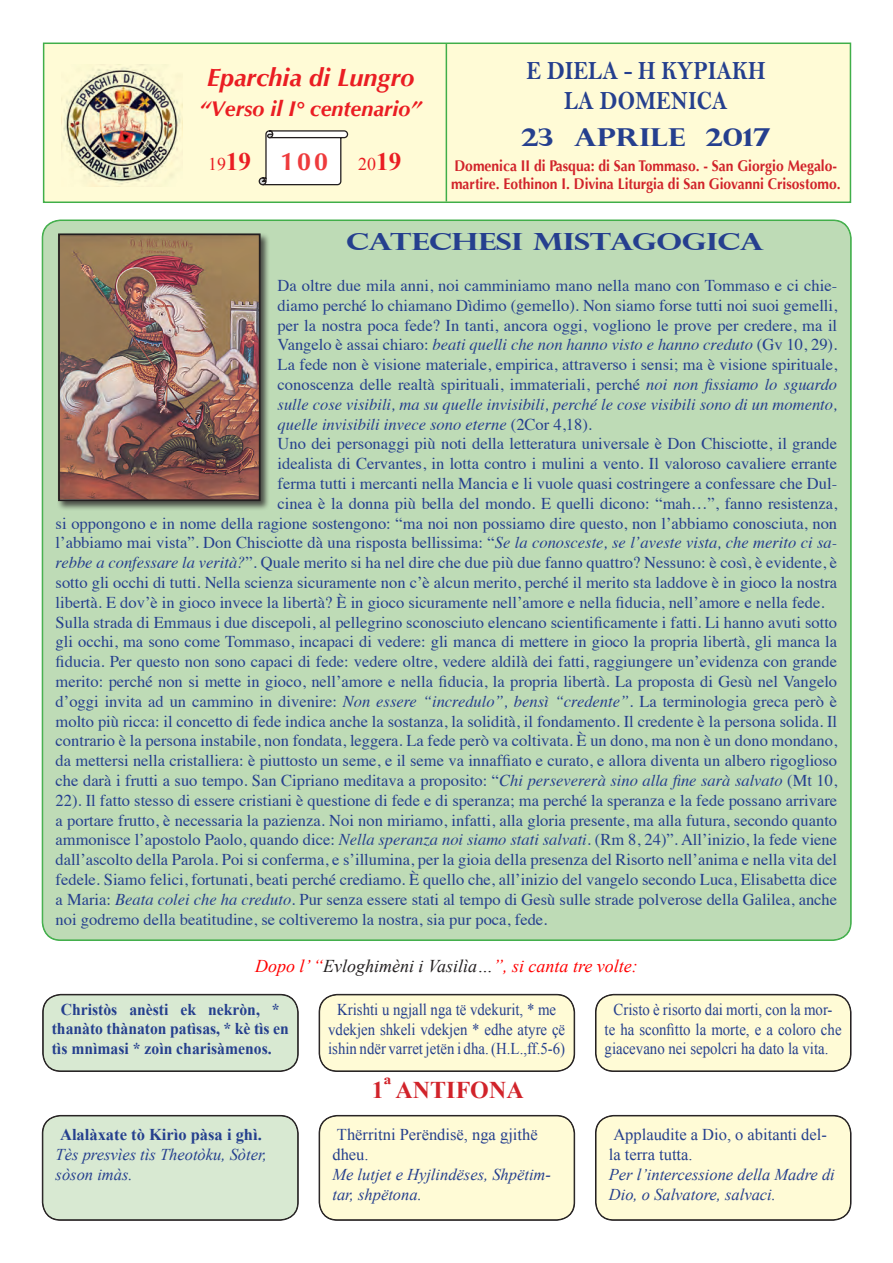
<style>
.page{position:relative;width:893px;height:1263px;background:#fff}
.page>*{position:absolute;margin:0;border:0;box-sizing:border-box;transform-origin:0 0}
.t1{font:26.4px "Bell MT Bold";color:#253f8e;scale:.85 1}
.t2{font:italic 700 25.2px "Optima";color:#ea1d23}
.t3{font:700 25.2px "Times New Roman";color:#ea1d23}
.t4{font:700 25.05px "Optima";color:#ee3b3d}
.Body_Text_Indent{font:700 24.75px "Perpetua Titling";color:#253f8e;scale:1.2 1}
.Normale{font:700 24px "Times New Roman";color:#d1232a}
.No_Spacing{font:700 23.7px "Perpetua Titling";letter-spacing:-.01em;color:#253f8e;scale:1.32 1}
.t5{font:italic 700 21.6px "Optima";color:#ea1d23}
.Normal_wrd_5{font:italic 18px "Times New Roman";color:#f00}
.t6{font:17.85px "Times New Roman";color:#ea1d23}
.Normal_wrd_5-2{font:16.5px/19.8px "Times";color:#253f8e;text-align:justify}
.Normal_wrd_5-3{font:16.5px/19.8px "Times New Roman";color:#253f8e;text-align:center;scale:.9 1}
.Normal_wrd_5-4{font:italic 16.5px/19.8px "Times New Roman";color:#253f8e}
.Normal_wrd_5-5{font:700 16.5px/19.8px "Times New Roman";color:#253f8e;scale:.95 1}
.Normal_wrd_5-6{font:16.5px/19.8px "Times New Roman";color:#253f8e}
.Normal_wrd_5-7{font:700 16.5px "Times New Roman";color:#253f8e}
.Normal_wrd_5-8{font:700 15.45px/18.6px "Optima";color:#d1232a;scale:.9 1}
.s1{font-weight:700;font-size:25.2px}
.s2{font-style:italic}
.s3{color:#231f20}
</style>
<div class="page">
<div style="left:43px;top:220px;width:808px;height:720px;background:#bedbb6;border-radius:18px"></div>
<div style="left:43px;top:1115px;width:255px;height:105px;background:#d8e9d2;border-radius:18px"></div>
<div style="left:43px;top:1116px;width:255px;height:104px;border:1px solid #231f20;border-radius:18px"></div>
<div style="left:319px;top:1115px;width:255px;height:105px;background:#fffbd6;border-radius:18px"></div>
<div style="left:320px;top:1116px;width:254px;height:104px;border:1px solid #231f20;border-radius:18px"></div>
<div style="left:596px;top:1115px;width:255px;height:105px;background:#fffbd6;border-radius:18px"></div>
<div style="left:596px;top:1116px;width:255px;height:104px;border:1px solid #231f20;border-radius:18px"></div>
<div style="left:43px;top:43px;width:808px;height:160px;background:#fffbd6;border:2px solid #40ae49"></div>
<img style="left:61px;top:65px;width:122px;height:121px">
<svg style="left:258px;top:130px;width:91px;height:56px;background:#e9e8e2"></svg>
<hr style="left:446px;top:44px;width:1px;height:157px;background:#40ae49">
<div style="left:57px;top:232px;width:213px;height:279px;background:#231f20;opacity:.75"></div>
<img style="left:61px;top:236px;width:197px;height:262px">
<div style="left:58px;top:233px;width:203px;height:268px;border:2px solid #231f20"></div>
<div style="left:43px;top:994px;width:255px;height:77px;background:#d8e9d2;border-radius:18px"></div>
<div style="left:43px;top:995px;width:255px;height:76px;border:1px solid #231f20;border-radius:18px"></div>
<div style="left:319px;top:994px;width:255px;height:77px;background:#fffbd6;border-radius:18px"></div>
<div style="left:320px;top:995px;width:254px;height:76px;border:1px solid #231f20;border-radius:18px"></div>
<div style="left:596px;top:994px;width:255px;height:77px;background:#fffbd6;border-radius:18px"></div>
<div style="left:596px;top:995px;width:255px;height:76px;border:1px solid #231f20;border-radius:18px"></div>
<p class="t1" style="left:526px;top:55px;width:283px">E DIELA - H KYPIAKH</p>
<p class="t2" style="left:207px;top:62px;width:209px">Eparchia di Lungro</p>
<p class="t5" style="left:200px;top:96px;width:223px">“Verso il I° centenario”</p>
<p class="t1" style="left:564px;top:85px;width:193px">LA DOMENICA</p>
<p class="t6" style="left:208px;top:152px;width:45px">19<span class="s1">19</span></p>
<p class="t6" style="left:358px;top:152px;width:19px">20</p>
<p class="t4" style="left:280px;top:147px;width:49px">100</p>
<p class="t3" style="left:376px;top:144px;width:27px">19</p>
<p class="Body_Text_Indent" style="left:521px;top:121px;width:209px">23 APRILE 2017</p>
<p class="Normal_wrd_5-8" style="left:451px;top:156px;width:434px">Domenica II di Pasqua: di San Tommaso. - San Giorgio Megalo&shy;martire. Eothinon I. Divina Liturgia di San Giovanni Crisostomo.</p>
<p class="No_Spacing" style="left:346px;top:227px;width:318px">CATECHESI MISTAGOGICA</p>
<p class="Normal_wrd_5-2" style="left:278px;top:274px;width:561px">Da oltre due mila anni, noi camminiamo mano nella mano con Tommaso e ci chie&shy;diamo perché lo chiamano Dìdimo (gemello). Non siamo forse tutti noi suoi gemelli, per la nostra poca fede? In tanti, ancora oggi, vogliono le prove per credere, ma il Vangelo è assai chiaro: <span class="s2">beati quelli che non hanno visto e hanno creduto</span> (Gv 10, 29).<br>La fede non è visione materiale, empirica, attraverso i sensi; ma è visione spirituale, conoscenza delle realtà spirituali, immateriali, perché <span class="s2">noi non fissiamo lo sguardo sulle cose visibili, ma su quelle invisibili, perché le cose visibili sono di un momento, quelle invisibili invece sono eterne</span> (2Cor 4,18).</p>
<p class="Normal_wrd_5-2" style="left:278px;top:432px;width:561px">Uno dei personaggi più noti della letteratura universale è Don Chisciotte, il grande</p>
<p class="Normal_wrd_5-2" style="left:278px;top:452px;width:561px">idealista di Cervantes, in lotta contro i mulini a vento. Il valoroso cavaliere errante</p>
<p class="Normal_wrd_5-2" style="left:278px;top:472px;width:561px">ferma tutti i mercanti nella Mancia e li vuole quasi costringere a confessare che Dul-</p>
<p class="Normal_wrd_5-2" style="left:278px;top:492px;width:561px">cinea è la donna più bella del mondo. E quelli dicono: “mah…”, fanno resistenza,</p>
<p class="Normal_wrd_5-2" style="left:56px;top:512px;width:783px">si oppongono e in nome della ragione sostengono: “ma noi non possiamo dire questo, non l’abbiamo conosciuta, non</p>
<p class="Normal_wrd_5-2" style="left:56px;top:531px;width:783px">l’abbiamo mai vista”. Don Chisciotte dà una risposta bellissima: “<span class="s2">Se la conosceste, se l’aveste vista, che merito ci sa-</span></p>
<p class="Normal_wrd_5-2" style="left:56px;top:551px;width:783px"><span class="s2">rebbe a confessare la verità?</span>”. Quale merito si ha nel dire che due più due fanno quattro? Nessuno: è così, è evidente, è</p>
<p class="Normal_wrd_5-2" style="left:56px;top:571px;width:783px">sotto gli occhi di tutti. Nella scienza sicuramente non c’è alcun merito, perché il merito sta laddove è in gioco la nostra</p>
<p class="Normal_wrd_5-2" style="left:56px;top:591px;width:770px">libertà. E dov’è in gioco invece la libertà? È in gioco sicuramente nell’amore e nella fiducia, nell’amore e nella fede.</p>
<p class="Normal_wrd_5-2" style="left:56px;top:611px;width:783px">Sulla strada di Emmaus i due discepoli, al pellegrino sconosciuto elencano scientificamente i fatti. Li hanno avuti sotto gli occhi, ma sono come Tommaso, incapaci di vedere: gli manca di mettere in gioco la propria libertà, gli manca la fiducia. Per questo non sono capaci di fede: vedere oltre, vedere aldilà dei fatti, raggiungere un’evidenza con grande merito: perché non si mette in gioco, nell’amore e nella fiducia, la propria libertà. La proposta di Gesù nel Vangelo d’oggi invita ad un cammino in divenire: <span class="s2">Non essere “incredulo”, bensì “credente”</span>. La terminologia greca però è molto più ricca: il concetto di fede indica anche la sostanza, la solidità, il fondamento. Il credente è la persona solida. Il contrario è la persona instabile, non fondata, leggera. La fede però va coltivata. È un dono, ma non è un dono mondano, da mettersi nella cristalliera: è piuttosto un seme, e il seme va innaffiato e curato, e allora diventa un albero rigoglioso che darà i frutti a suo tempo. San Cipriano meditava a proposito: “<span class="s2">Chi persevererà sino alla fine sarà salvato</span> (Mt 10, 22). Il fatto stesso di essere cristiani è questione di fede e di speranza; ma perché la speranza e la fede possano arrivare a portare frutto, è necessaria la pazienza. Noi non miriamo, infatti, alla gloria presente, ma alla futura, secondo quanto ammonisce l’apostolo Paolo, quando dice: <span class="s2">Nella speranza noi siamo stati salvati</span>. (Rm 8, 24)”. All’inizio, la fede viene dall’ascolto della Parola. Poi si conferma, e s’illumina, per la gioia della presenza del Risorto nell’anima e nella vita del fedele. Siamo felici, fortunati, beati perché crediamo. È quello che, all’inizio del vangelo secondo Luca, Elisabetta dice a Maria: <span class="s2">Beata colei che ha creduto</span>. Pur senza essere stati al tempo di Gesù sulle strade polverose della Galilea, anche noi godremo della beatitudine, se coltiveremo la nostra, sia pur poca, fede.</p>
<p class="Normal_wrd_5" style="left:255px;top:954px;width:384px">Dopo l’ “<span class="s3">Evloghimèni i Vasilìa…</span>”, si canta tre volte:</p>
<p class="Normal_wrd_5-5" style="left:52px;top:999px;width:251px;text-indent:9px">Christòs anèsti ek nekròn, * thanàto thànaton patìsas, * kè tìs en tìs mnìmasi * zoìn charisàmenos.</p>
<p class="Normal_wrd_5-3" style="left:328px;top:999px;width:265px">Krishti u ngjall nga të vdekurit, * me vdekjen shkeli vdekjen * edhe atyre çë ishin ndër varret jetën i dha. (H.L.,ff.5-6)</p>
<p class="Normal_wrd_5-3" style="left:605px;top:999px;width:265px;text-align:left;text-indent:9px">Cristo è risorto dai morti, con la mor&shy;te ha sconfitto la morte, e a coloro che giacevano nei sepolcri ha dato la vita.</p>
<p class="Normal_wrd_5-7" style="left:60px;top:1123px;width:203px">Alalàxate tò Kirìo pàsa i ghì.</p>
<p class="Normal_wrd_5-4" style="left:56px;top:1144px;width:213px">Tès presvìes tìs Theotòku, Sòter, sòson imàs.</p>
<p class="Normale" style="left:372px;top:1074px;width:153px">1ª ANTIFONA</p>
<p class="Normal_wrd_5-6" style="left:332px;top:1124px;width:207px">Thërritni Perëndisë, nga gjithë dheu.</p>
<p class="Normal_wrd_5-4" style="left:332px;top:1164px;width:220px">Me lutjet e Hyjlindëses, Shpëtim&shy;tar, shpëtona.</p>
<p class="Normal_wrd_5-6" style="left:609px;top:1124px;width:220px">Applaudite a Dio, o abitanti del&shy;la terra tutta.</p>
<p class="Normal_wrd_5-4" style="left:609px;top:1164px;width:228px">Per l’intercessione della Madre di<br>Dio, o Salvatore, salvaci.</p>
</div>
